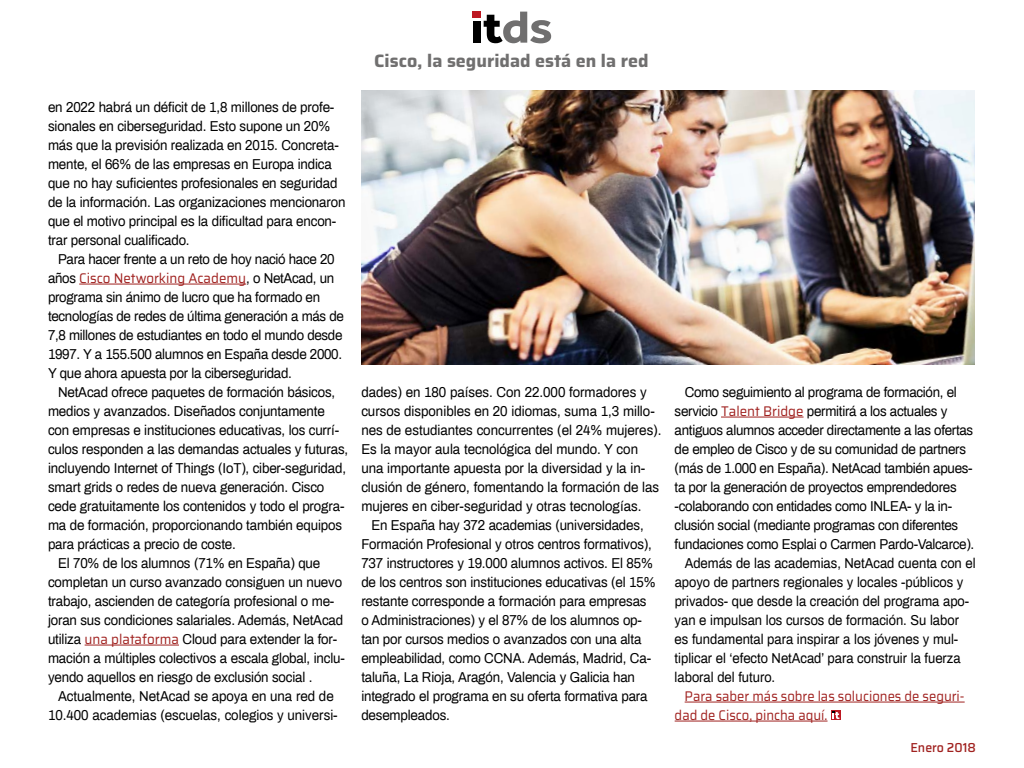
<style>
.page{position:relative;width:1024px;height:768px;background:#fff}
.page>*{position:absolute;margin:0;border:0;box-sizing:border-box;transform-origin:0 0}
.t1{font:700 18px "Saira";color:#706f6f}
.t2{font:14px/19px "Archivo";letter-spacing:-.01em;color:#000;scale:.95 1}
.t3{font:14px "Archivo";letter-spacing:-.01em;color:#000;scale:.93 1}
.t4{font:14px/19px "Saira";color:#a0211f;scale:.93 1}
.t5{font:14px "Saira";color:#a0211f;scale:.95 1}
.t6{font:500 13px "Saira";color:#a0211f;scale:.95 1}
.s1{font-family:"Archivo";color:#000}
.s2{font-family:"Saira";color:#a0211f}
</style>
<div class="page">
<div style="left:473px;top:12px;width:8px;height:6px;background:#bd1822"></div>
<div style="left:473px;top:21px;width:8px;height:21px;background:#000"></div>
<svg style="left:484px;top:12px;width:67px;height:31px"></svg>
<hr style="left:79px;top:284px;width:167px;height:1px;background:#a0211f">
<hr style="left:85px;top:645px;width:94px;height:1px;background:#a0211f">
<hr style="left:721px;top:417px;width:83px;height:1px;background:#a0211f">
<hr style="left:685px;top:702px;width:280px;height:1px;background:#a0211f">
<hr style="left:675px;top:721px;width:153px;height:1px;background:#a0211f">
<div style="left:831px;top:710px;width:10px;height:10px;background:#bd1822"></div>
<svg style="left:832px;top:711px;width:8px;height:8px"></svg>
<img style="left:361px;top:90px;width:614px;height:275px">
<p class="t2" style="left:48px;top:97px;width:315px">en 2022 habrá un déficit de 1,8 millones de profe&shy;sionales en ciberseguridad. Esto supone un 20% más que la previsión realizada en 2015. Concreta&shy;mente, el 66% de las empresas en Europa indica que no hay suficientes profesionales en seguridad de la información. Las organizaciones mencionaron que el motivo principal es la dificultad para encon&shy;trar personal cualificado.</p>
<p class="t2" style="left:58px;top:249px;width:293px">Para hacer frente a un reto de hoy nació hace 20</p>
<p class="t5" style="left:48px;top:268px;width:303px"><span class="s1">años</span> Cisco Networking Academy<span class="s1">, o NetAcad, un</span></p>
<p class="t2" style="left:48px;top:287px;width:313px">programa sin ánimo de lucro que ha formado en tecnologías de redes de última generación a más de 7,8 millones de estudiantes en todo el mundo desde 1997. Y a 155.500 alumnos en España desde 2000.<br>Y que ahora apuesta por la ciberseguridad.</p>
<p class="t2" style="left:58px;top:382px;width:293px">NetAcad ofrece paquetes de formación básicos,</p>
<p class="t2" style="left:48px;top:401px;width:293px">medios y avanzados. Diseñados conjuntamente</p>
<p class="t2" style="left:48px;top:420px;width:308px">con empresas e instituciones educativas, los currí-</p>
<p class="t2" style="left:48px;top:439px;width:318px">culos responden a las demandas actuales y futuras,</p>
<p class="t2" style="left:48px;top:458px;width:315px">incluyendo Internet of Things (IoT), ciber-seguridad,</p>
<p class="t2" style="left:48px;top:477px;width:292px">smart grids o redes de nueva generación. Cisco</p>
<p class="t2" style="left:48px;top:496px;width:314px">cede gratuitamente los contenidos y todo el progra-</p>
<p class="t2" style="left:48px;top:515px;width:311px">ma de formación, proporcionando también equipos</p>
<p class="t2" style="left:48px;top:534px;width:199px">para prácticas a precio de coste.</p>
<p class="t2" style="left:58px;top:553px;width:278px">El 70% de los alumnos (71% en España) que</p>
<p class="t2" style="left:48px;top:572px;width:311px">completan un curso avanzado consiguen un nuevo</p>
<p class="t2" style="left:48px;top:591px;width:303px">trabajo, ascienden de categoría profesional o me-</p>
<p class="t2" style="left:48px;top:610px;width:312px">joran sus condiciones salariales. Además, NetAcad</p>
<p class="t2" style="left:48px;top:629px;width:306px">utiliza <span class="s2">una plataforma</span> Cloud para extender la for-</p>
<p class="t2" style="left:48px;top:648px;width:314px">mación a múltiples colectivos a escala global, inclu-</p>
<p class="t2" style="left:48px;top:667px;width:280px">yendo aquellos en riesgo de exclusión social .</p>
<p class="t2" style="left:58px;top:686px;width:292px">Actualmente, NetAcad se apoya en una red de</p>
<p class="t2" style="left:48px;top:705px;width:307px">10.400 academias (escuelas, colegios y universi-</p>
<p class="t1" style="left:374px;top:47px;width:276px">Cisco, la seguridad está en la red</p>
<p class="t2" style="left:361px;top:382px;width:317px">dades) en 180 países. Con 22.000 formadores y cursos disponibles en 20 idiomas, suma 1,3 millo&shy;nes de estudiantes concurrentes (el 24% mujeres).<br>Es la mayor aula tecnológica del mundo. Y con una importante apuesta por la diversidad y la in&shy;clusión de género, fomentando la formación de las mujeres en ciber-seguridad y otras tecnologías.</p>
<p class="t2" style="left:361px;top:515px;width:311px;text-indent:10px">En España hay 372 academias (universidades, Formación Profesional y otros centros formativos), 737 instructores y 19.000 alumnos activos. El 85% de los centros son instituciones educativas (el 15% restante corresponde a formación para empresas o Administraciones) y el 87% de los alumnos op&shy;tan por cursos medios o avanzados con una alta empleabilidad, como CCNA. Además, Madrid, Ca&shy;taluña, La Rioja, Aragón, Valencia y Galicia han integrado el programa en su oferta formativa para desempleados.</p>
<p class="t2" style="left:685px;top:382px;width:288px">Como seguimiento al programa de formación, el</p>
<p class="t2" style="left:675px;top:401px;width:289px">servicio <span class="s2">Talent Bridge</span> permitirá a los actuales y</p>
<p class="t2" style="left:675px;top:420px;width:316px">antiguos alumnos acceder directamente a las ofertas</p>
<p class="t2" style="left:675px;top:439px;width:308px">de empleo de Cisco y de su comunidad de partners</p>
<p class="t2" style="left:675px;top:458px;width:315px">(más de 1.000 en España). NetAcad también apues-</p>
<p class="t2" style="left:675px;top:477px;width:298px">ta por la generación de proyectos emprendedores</p>
<p class="t2" style="left:675px;top:496px;width:294px">-colaborando con entidades como INLEA- y la in-</p>
<p class="t2" style="left:675px;top:515px;width:300px">clusión social (mediante programas con diferentes</p>
<p class="t2" style="left:675px;top:534px;width:317px">fundaciones como Esplai o Carmen Pardo-Valcarce).</p>
<p class="t3" style="left:685px;top:554px;width:314px">Además de las academias, NetAcad cuenta con el</p>
<p class="t3" style="left:675px;top:573px;width:312px">apoyo de partners regionales y locales -públicos y</p>
<p class="t3" style="left:675px;top:592px;width:318px">privados- que desde la creación del programa apo-</p>
<p class="t3" style="left:675px;top:611px;width:307px">yan e impulsan los cursos de formación. Su labor</p>
<p class="t3" style="left:675px;top:630px;width:307px">es fundamental para inspirar a los jóvenes y mul-</p>
<p class="t3" style="left:675px;top:649px;width:309px">tiplicar el ‘efecto NetAcad’ para construir la fuerza</p>
<p class="t3" style="left:675px;top:668px;width:110px">laboral del futuro.</p>
<p class="t4" style="left:675px;top:686px;width:313px;text-indent:10px">Para saber más sobre las soluciones de seguri&shy;dad de Cisco, pincha aquí.</p>
<p class="t6" style="left:910px;top:738px;width:70px">Enero 2018</p>
</div>
